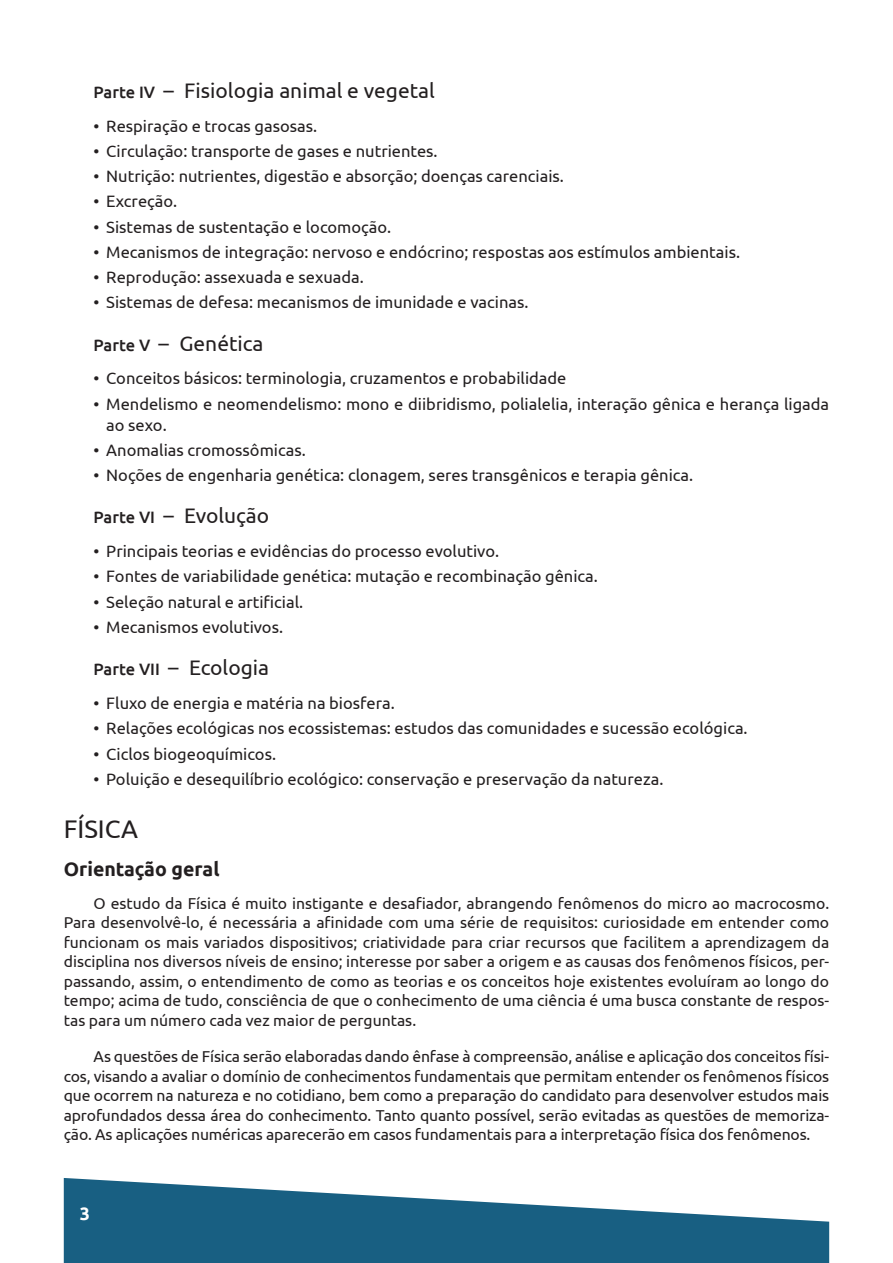
<style>
.page{position:relative;width:893px;height:1263px;background:#fff}
.page>*{position:absolute;margin:0;border:0;box-sizing:border-box;transform-origin:0 0}
.Titulo_2{font:25.5px "Ubuntu";color:#231f20}
.Subtitulo_2_-_Italic{font:21px "Ubuntu";color:#231f20}
.Subtitulo_1{font:700 19.5px "Ubuntu";color:#231f20}
.t1{font:700 18px "Ubuntu";color:#fff}
.t2{font:16.5px/21px "Ubuntu";color:#231f20}
.Texto_corrido{font:15.75px/19.5px "Ubuntu";letter-spacing:-.01em;color:#231f20;text-align:justify}
.s1{font-weight:500;font-size:16.5px}
</style>
<div class="page">
<svg style="left:64px;top:1178px;width:765px;height:85px;fill:#185f82"></svg>
<p class="Subtitulo_2_-_Italic" style="left:94px;top:78px;width:343px"><span class="s1">Parte IV</span> – Fisiologia animal e vegetal</p>
<p class="t2" style="left:94px;top:115px;width:225px">• Respiração e trocas gasosas.</p>
<p class="t2" style="left:94px;top:140px;width:346px">• Circulação: transporte de gases e nutrientes.</p>
<p class="t2" style="left:94px;top:165px;width:472px">• Nutrição: nutrientes, digestão e absorção; doenças carenciais.</p>
<p class="t2" style="left:94px;top:190px;width:85px">• Excreção.</p>
<p class="t2" style="left:94px;top:216px;width:299px">• Sistemas de sustentação e locomoção.</p>
<p class="t2" style="left:94px;top:241px;width:648px">• Mecanismos de integração: nervoso e endócrino; respostas aos estímulos ambientais.</p>
<p class="t2" style="left:94px;top:266px;width:272px">• Reprodução: assexuada e sexuada.</p>
<p class="t2" style="left:94px;top:291px;width:436px">• Sistemas de defesa: mecanismos de imunidade e vacinas.</p>
<p class="Subtitulo_2_-_Italic" style="left:94px;top:330px;width:172px"><span class="s1">Parte V</span> – Genética</p>
<p class="t2" style="left:94px;top:368px;width:474px">• Conceitos básicos: terminologia, cruzamentos e probabilidade</p>
<p class="t2" style="left:106px;top:393px;width:724px;text-indent:-13px">• Mendelismo e neomendelismo: mono e diibridismo, polialelia, interação gênica e herança ligada ao sexo.</p>
<p class="t2" style="left:94px;top:439px;width:214px">• Anomalias cromossômicas.</p>
<p class="t2" style="left:94px;top:464px;width:601px">• Noções de engenharia genética: clonagem, seres transgênicos e terapia gênica.</p>
<p class="Subtitulo_2_-_Italic" style="left:94px;top:503px;width:177px"><span class="s1">Parte VI</span> – Evolução</p>
<p class="t2" style="left:94px;top:540px;width:407px">• Principais teorias e evidências do processo evolutivo.</p>
<p class="t2" style="left:94px;top:566px;width:506px">• Fontes de variabilidade genética: mutação e recombinação gênica.</p>
<p class="t2" style="left:94px;top:591px;width:211px">• Seleção natural e artificial.</p>
<p class="t2" style="left:94px;top:616px;width:191px">• Mecanismos evolutivos.</p>
<p class="Subtitulo_2_-_Italic" style="left:94px;top:655px;width:177px"><span class="s1">Parte VII</span> – Ecologia</p>
<p class="t2" style="left:94px;top:692px;width:303px">• Fluxo de energia e matéria na biosfera.</p>
<p class="t2" style="left:94px;top:717px;width:656px">• Relações ecológicas nos ecossistemas: estudos das comunidades e sucessão ecológica.</p>
<p class="t2" style="left:94px;top:743px;width:184px">• Ciclos biogeoquímicos.</p>
<p class="t2" style="left:94px;top:768px;width:571px">• Poluição e desequilíbrio ecológico: conservação e preservação da natureza.</p>
<p class="Titulo_2" style="left:64px;top:814px;width:76px">FÍSICA</p>
<p class="Subtitulo_1" style="left:64px;top:857px;width:157px">Orientação geral</p>
<p class="Texto_corrido" style="left:64px;top:893px;width:767px;text-indent:30px">O estudo da Física é muito instigante e desafiador, abrangendo fenômenos do micro ao macrocosmo.<br>Para desenvolvê-lo, é necessária a afinidade com uma série de requisitos: curiosidade em entender como funcionam os mais variados dispositivos; criatividade para criar recursos que facilitem a aprendizagem da disciplina nos diversos níveis de ensino; interesse por saber a origem e as causas dos fenômenos físicos, per&shy;passando, assim, o entendimento de como as teorias e os conceitos hoje existentes evoluíram ao longo do tempo; acima de tudo, consciência de que o conhecimento de uma ciência é uma busca constante de respos&shy;tas para um número cada vez maior de perguntas.</p>
<p class="Texto_corrido" style="left:64px;top:1046px;width:767px;text-indent:30px">As questões de Física serão elaboradas dando ênfase à compreensão, análise e aplicação dos conceitos físi&shy;cos, visando a avaliar o domínio de conhecimentos fundamentais que permitam entender os fenômenos físicos que ocorrem na natureza e no cotidiano, bem como a preparação do candidato para desenvolver estudos mais aprofundados dessa área do conhecimento. Tanto quanto possível, serão evitadas as questões de memoriza&shy;ção. As aplicações numéricas aparecerão em casos fundamentais para a interpretação física dos fenômenos.</p>
<p class="t1" style="left:80px;top:1203px;width:12px">3</p>
</div>
